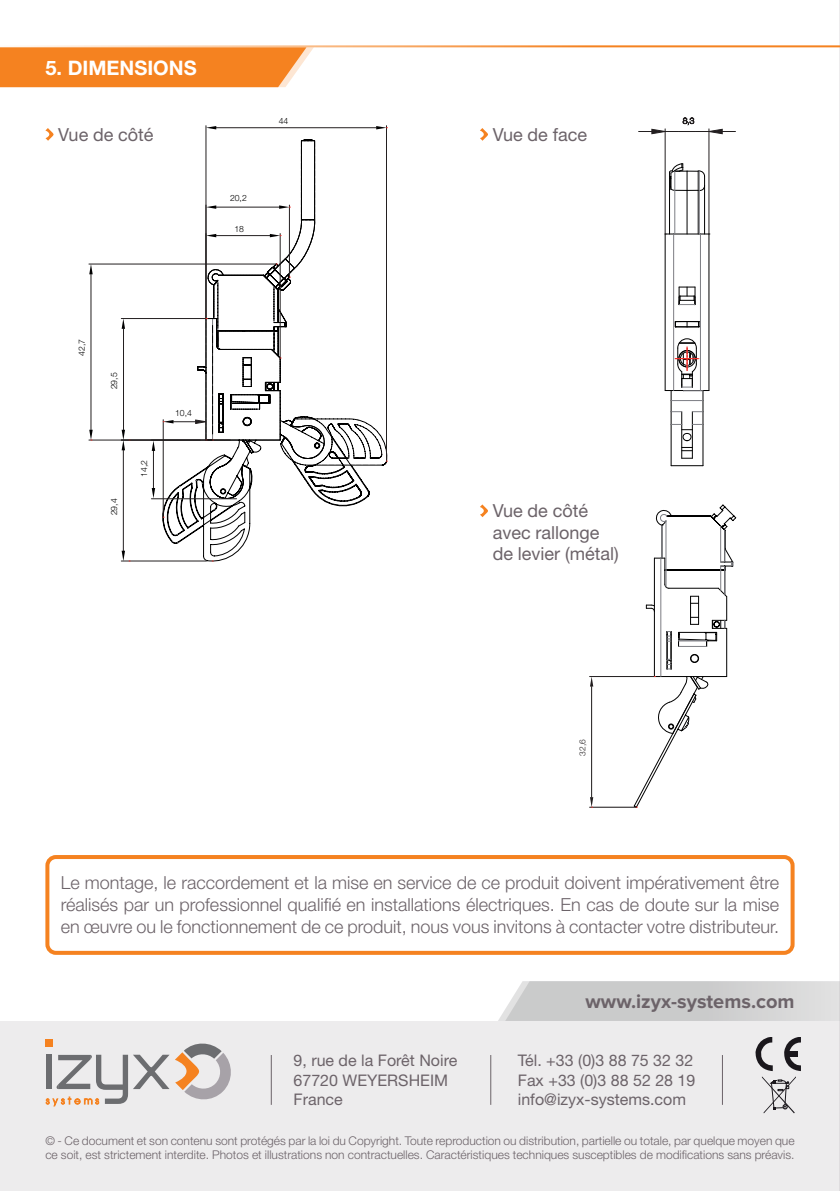
<style>
.page{position:relative;width:840px;height:1191px;background:#fff}
.page>*{position:absolute;margin:0;border:0;box-sizing:border-box;transform-origin:0 0}
.Titre_fiche{font:700 20px "Proxima Nova";color:#6c6369}
.Sous-titre-fiche{font:700 20px "Helvetica Neue LT Std";color:#fff}
.t1{font:300 18px/22px "Helvetica Neue LT Std";color:#6c6369;text-align:justify}
.t2{font:18px/21.6px "Helvetica Neue LT Std";color:#6c6369}
.t3{font:16px/19.2px "Helvetica Neue LT Std";color:#6c6369}
.t4{font:300 12px/14.4px "Helvetica Neue LT Std";color:#6c6369}
.t5{font:300 8.6px "Helvetica Neue LT Std";color:#000}
.t6{font:300 8.4px "Helvetica Neue LT Std";color:#231f20}
</style>
<div class="page">
<svg style="left:839px;top:357px;width:1px;height:46px"></svg>
<hr style="left:839px;top:289px;width:1px;height:68px;background:#dedfe1">
<svg style="left:498px;top:981px;width:340px;height:40px;background:#d1d1d1"></svg>
<svg style="left:45px;top:128px;width:8px;height:13px"></svg>
<svg style="left:480px;top:128px;width:7px;height:13px"></svg>
<svg style="left:480px;top:504px;width:7px;height:13px"></svg>
<div style="left:45px;top:855px;width:749px;height:100px;border:4px solid #f58220;border-radius:9px"></div>
<div style="left:0;top:1021px;width:839px;height:170px;background:#edeced"></div>
<div style="left:45px;top:1039px;width:7px;height:7px;background:#f58220"></div>
<svg style="left:175px;top:1043px;width:56px;height:57px"></svg>
<svg style="left:46px;top:1054px;width:123px;height:52px"></svg>
<hr style="left:270px;top:1055px;width:1px;height:49px;background:#6c6369">
<hr style="left:490px;top:1055px;width:1px;height:49px;background:#6c6369">
<hr style="left:721px;top:1055px;width:1px;height:49px;background:#6c6369">
<svg style="left:755px;top:1037px;width:45px;height:77px"></svg>
<hr style="left:838px;top:0;width:1px;height:1191px;background:#a7a2a8">
<svg style="left:0;top:47px;width:314px;height:40px;background:#f58a2f"></svg>
<hr style="left:0;top:45px;width:839px;height:2px;background:#f58220">
<hr style="left:205px;top:126px;width:1px;height:192px;background:#231f20">
<hr style="left:386px;top:126px;width:1px;height:335px;background:#231f20">
<hr style="left:216px;top:127px;width:160px;height:1px;background:#231f20">
<svg style="left:206px;top:126px;width:10px;height:3px"></svg>
<svg style="left:376px;top:126px;width:11px;height:3px"></svg>
<hr style="left:121px;top:560px;width:85px;height:1px;background:#231f20">
<hr style="left:123px;top:450px;width:1px;height:101px;background:#231f20">
<svg style="left:121px;top:551px;width:9px;height:10px"></svg>
<hr style="left:121px;top:318px;width:85px;height:1px;background:#231f20">
<hr style="left:123px;top:329px;width:1px;height:101px;background:#231f20">
<svg style="left:121px;top:318px;width:4px;height:11px"></svg>
<svg style="left:121px;top:430px;width:9px;height:20px"></svg>
<hr style="left:89px;top:264px;width:187px;height:1px;background:#231f20">
<hr style="left:89px;top:440px;width:123px;height:1px;background:#231f20">
<hr style="left:91px;top:274px;width:1px;height:156px;background:#231f20">
<svg style="left:89px;top:264px;width:4px;height:10px"></svg>
<svg style="left:89px;top:430px;width:4px;height:11px"></svg>
<hr style="left:151px;top:498px;width:85px;height:1px;background:#231f20">
<svg style="left:152px;top:139px;width:236px;height:423px"></svg>
<hr style="left:589px;top:676px;width:65px;height:1px;background:#231f20">
<hr style="left:589px;top:807px;width:47px;height:1px;background:#231f20">
<hr style="left:591px;top:686px;width:1px;height:111px;background:#231f20">
<svg style="left:589px;top:676px;width:4px;height:10px"></svg>
<svg style="left:633px;top:504px;width:102px;height:304px"></svg>
<svg style="left:589px;top:797px;width:4px;height:11px"></svg>
<hr style="left:664px;top:234px;width:1px;height:156px;background:#000">
<hr style="left:708px;top:234px;width:1px;height:156px;background:#000">
<hr style="left:703px;top:186px;width:1px;height:48px;background:#000">
<hr style="left:697px;top:190px;width:1px;height:44px;background:#000">
<svg style="left:674px;top:321px;width:25px;height:6px"></svg>
<hr style="left:686px;top:190px;width:1px;height:44px;background:#000">
<hr style="left:668px;top:190px;width:1px;height:44px;background:#000">
<hr style="left:681px;top:424px;width:1px;height:34px;background:#000">
<svg style="left:681px;top:447px;width:10px;height:4px"></svg>
<hr style="left:691px;top:424px;width:1px;height:34px;background:#000">
<hr style="left:670px;top:424px;width:1px;height:42px;background:#000">
<hr style="left:702px;top:424px;width:1px;height:42px;background:#000">
<hr style="left:670px;top:465px;width:32px;height:1px;background:#000">
<hr style="left:698px;top:190px;width:1px;height:44px;background:#7c7d83">
<svg style="left:668px;top:163px;width:36px;height:28px"></svg>
<hr style="left:674px;top:190px;width:1px;height:44px;background:#7c7d83">
<svg style="left:678px;top:287px;width:17px;height:18px"></svg>
<hr style="left:673px;top:234px;width:1px;height:156px;background:#7c7d83">
<hr style="left:699px;top:234px;width:1px;height:156px;background:#7c7d83">
<hr style="left:664px;top:129px;width:1px;height:105px;background:#231f20">
<hr style="left:708px;top:129px;width:1px;height:105px;background:#231f20">
<svg style="left:664px;top:234px;width:45px;height:1px"></svg>
<svg style="left:638px;top:117px;width:97px;height:17px"></svg>
<svg style="left:664px;top:338px;width:44px;height:103px"></svg>
<p class="Sous-titre-fiche" style="left:45px;top:56px;width:153px">5. DIMENSIONS</p>
<p class="t5" style="left:278px;top:116px;width:11px">44</p>
<p class="t2" style="left:58px;top:123px;width:97px">Vue de côté</p>
<p class="t2" style="left:492px;top:123px;width:96px">Vue de face</p>
<p class="t5" style="left:230px;top:193px;width:18px">20,2</p>
<p class="t5" style="left:76px;top:356px;width:18px;rotate:-90deg">42,7</p>
<p class="t5" style="left:109px;top:389px;width:18px;rotate:-90deg">29,5</p>
<p class="t5" style="left:109px;top:515px;width:18px;rotate:-90deg">29,4</p>
<p class="t5" style="left:139px;top:477px;width:18px;rotate:-90deg">14,2</p>
<p class="t5" style="left:175px;top:407px;width:18px">10,4</p>
<p class="t5" style="left:234px;top:224px;width:11px">18</p>
<p class="t2" style="left:492px;top:500px;width:127px">Vue de côté avec rallonge de levier (métal)</p>
<p class="t6" style="left:577px;top:755px;width:18px;rotate:-90deg">32,6</p>
<p class="t1" style="left:61px;top:871px;width:719px">Le montage, le raccordement et la mise en service de ce produit doivent impérativement être réalisés par un professionnel qualifié en installations électriques. En cas de doute sur la mise en œuvre ou le fonctionnement de ce produit, nous vous invitons à contacter votre distributeur.</p>
<p class="Titre_fiche" style="left:585px;top:990px;width:210px">www.izyx-systems.com</p>
<p class="t3" style="left:293px;top:1051px;width:165px">9, rue de la Forêt Noire<br>67720 WEYERSHEIM<br>France</p>
<p class="t3" style="left:517px;top:1051px;width:179px">Tél. +33 (0)3 88 75 32 32<br>Fax +33 (0)3 88 52 28 19 info@izyx-systems.com</p>
<p class="t4" style="left:45px;top:1133px;width:750px">© - Ce document et son contenu sont protégés par la loi du Copyright. Toute reproduction ou distribution, partielle ou totale, par quelque moyen que ce soit, est strictement interdite. Photos et illustrations non contractuelles. Caractéristiques techniques susceptibles de modifications sans préavis.</p>
</div>
